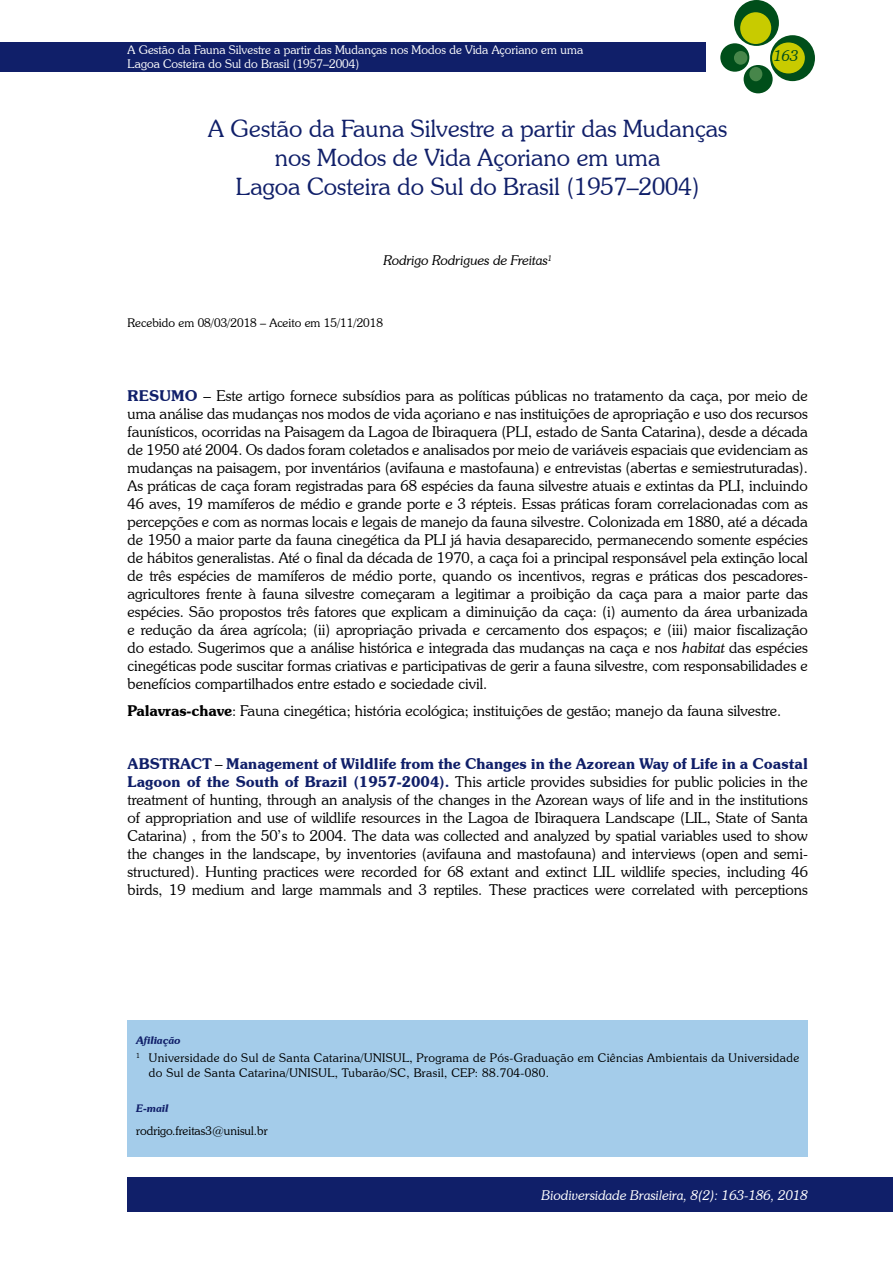
<style>
.page{position:relative;width:893px;height:1263px;background:#fff}
.page>*{position:absolute;margin:0;border:0;box-sizing:border-box;transform-origin:0 0}
.t1{font:300 24px/28.8px "Souvenir IT Cby BT";color:#101f69;text-align:center}
.t2{font:300 15px/18px "Souvenir IT Cby BT";color:#000;text-align:justify}
.t3{font:italic 300 15px "Souvenir IT Cby BT";color:#004e1a}
.t4{font:italic 300 13.5px "Souvenir IT Cby BT";color:#fff}
.t5{font:italic 300 13.5px "Souvenir IT Cby BT";color:#000}
.t6{font:300 12px/14.4px "Souvenir IT Cby BT";letter-spacing:.03em;color:#000}
.t7{font:300 12px/14.4px "Souvenir IT Cby BT";color:#fff}
.t8{font:300 12px "Souvenir IT Cby BT";color:#000}
.t9{font:italic 600 10.5px "Souvenir IT Cby BT";color:#101f69}
.s1{font-weight:600;color:#101f69}
.s2{font-style:italic}
.s3{font-weight:600}
</style>
<div class="page">
<div style="left:0;top:43px;width:705px;height:29px;background:#101f69"></div>
<div style="left:734px;top:0;width:45px;height:46px;background:#004e1a;border-radius:50%"></div>
<div style="left:770px;top:35px;width:45px;height:46px;background:#004e1a;border-radius:50%"></div>
<div style="left:720px;top:43px;width:29px;height:29px;background:#004e1a;border-radius:50%"></div>
<div style="left:744px;top:65px;width:29px;height:28px;background:#004e1a;border-radius:50%"></div>
<div style="left:740px;top:12px;width:31px;height:32px;background:#c8cb00;border-radius:50%"></div>
<div style="left:772px;top:42px;width:33px;height:31px;background:#c8cb00;border-radius:50%"></div>
<div style="left:734px;top:51px;width:13px;height:14px;background:#47864a;border-radius:50%"></div>
<div style="left:749px;top:67px;width:13px;height:14px;background:#47864a;border-radius:50%"></div>
<div style="left:128px;top:1178px;width:765px;height:34px;background:#101f69"></div>
<div style="left:128px;top:1020px;width:680px;height:137px;background:#a4ccea"></div>
<p class="t7" style="left:128px;top:42px;width:457px">A Gestão da Fauna Silvestre a partir das Mudanças nos Modos de Vida Açoriano em uma<br>Lagoa Costeira do Sul do Brasil (1957–2004)</p>
<h1 class="t1" style="left:208px;top:114px;width:520px">A Gestão da Fauna Silvestre a partir das Mudanças nos Modos de Vida Açoriano em uma<br>Lagoa Costeira do Sul do Brasil (1957–2004)</h1>
<p class="t5" style="left:383px;top:252px;width:170px">Rodrigo Rodrigues de Freitas<sup>1</sup></p>
<p class="t8" style="left:128px;top:315px;width:257px">Recebido em 08/03/2018 – Aceito em 15/11/2018</p>
<p class="t3" style="left:774px;top:46px;width:26px">163</p>
<p class="t2" style="left:128px;top:387px;width:682px"><span class="s1">RESUMO</span> – Este artigo fornece subsídios para as políticas públicas no tratamento da caça, por meio de uma análise das mudanças nos modos de vida açoriano e nas instituições de apropriação e uso dos recursos faunísticos, ocorridas na Paisagem da Lagoa de Ibiraquera (PLI, estado de Santa Catarina), desde a década de 1950 até 2004. Os dados foram coletados e analisados por meio de variáveis espaciais que evidenciam as mudanças na paisagem, por inventários (avifauna e mastofauna) e entrevistas (abertas e semiestruturadas).<br>As práticas de caça foram registradas para 68 espécies da fauna silvestre atuais e extintas da PLI, incluindo 46 aves, 19 mamíferos de médio e grande porte e 3 répteis. Essas práticas foram correlacionadas com as percepções e com as normas locais e legais de manejo da fauna silvestre. Colonizada em 1880, até a década de 1950 a maior parte da fauna cinegética da PLI já havia desaparecido, permanecendo somente espécies de hábitos generalistas. Até o final da década de 1970, a caça foi a principal responsável pela extinção local de três espécies de mamíferos de médio porte, quando os incentivos, regras e práticas dos pescadores&shy;agricultores frente à fauna silvestre começaram a legitimar a proibição da caça para a maior parte das espécies. São propostos três fatores que explicam a diminuição da caça: (i) aumento da área urbanizada e redução da área agrícola; (ii) apropriação privada e cercamento dos espaços; e (iii) maior fiscalização do estado. Sugerimos que a análise histórica e integrada das mudanças na caça e nos <span class="s2">habitat</span> das espécies cinegéticas pode suscitar formas criativas e participativas de gerir a fauna silvestre, com responsabilidades e benefícios compartilhados entre estado e sociedade civil.</p>
<p class="t2" style="left:128px;top:701px;width:655px"><span class="s3">Palavras-chave</span>: Fauna cinegética; história ecológica; instituições de gestão; manejo da fauna silvestre.</p>
<p class="t2" style="left:128px;top:754px;width:682px"><span class="s1">ABSTRACT</span> – <span class="s1">Management of Wildlife from the Changes in the Azorean Way of Life in a Coastal Lagoon of the South of Brazil (1957-2004).</span> This article provides subsidies for public policies in the treatment of hunting, through an analysis of the changes in the Azorean ways of life and in the institutions of appropriation and use of wildlife resources in the Lagoa de Ibiraquera Landscape (LIL, State of Santa Catarina) , from the 50’s to 2004. The data was collected and analyzed by spatial variables used to show the changes in the landscape, by inventories (avifauna and mastofauna) and interviews (open and semi&shy;structured). Hunting practices were recorded for 68 extant and extinct LIL wildlife species, including 46 birds, 19 medium and large mammals and 3 reptiles. These practices were correlated with perceptions</p>
<p class="t9" style="left:136px;top:1033px;width:46px">Afiliação</p>
<p class="t6" style="left:149px;top:1051px;width:652px;text-indent:-13px"><sup>1</sup> Universidade do Sul de Santa Catarina/UNISUL, Programa de Pós-Graduação em Ciências Ambientais da Universidade do Sul de Santa Catarina/UNISUL, Tubarão/SC, Brasil, CEP: 88.704-080.</p>
<p class="t9" style="left:136px;top:1102px;width:34px">E-mail</p>
<p class="t8" style="left:136px;top:1124px;width:133px">rodrigo.freitas3@unisul.br</p>
<p class="t4" style="left:541px;top:1187px;width:268px">Biodiversidade Brasileira, 8(2): 163-186, 2018</p>
</div>
